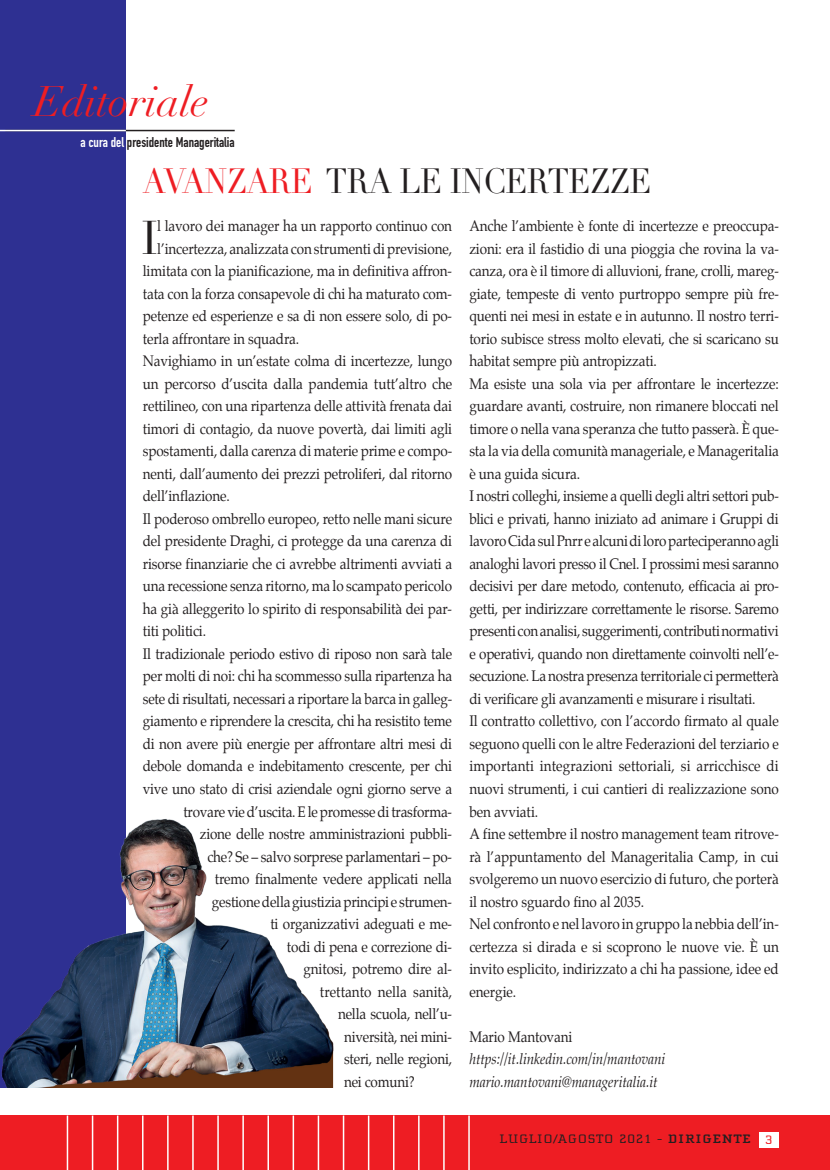
<style>
.page{position:relative;width:830px;height:1170px;background:#fff}
.page>*{position:absolute;margin:0;border:0;box-sizing:border-box;transform-origin:0 0}
.t1{font:46.65px "Didot LH";color:#231f20;scale:.9 1}
.t2{font:italic 42px "Didot LH";letter-spacing:-.005em;color:#ee1d23}
.t3{font:34.5px "Didot LH";letter-spacing:-.015em;color:#231f20;scale:.9 1}
.t4{font:15px/22.5px "Palatino";letter-spacing:-.01em;color:#231f20;scale:.9 1}
.t5{font:italic 15px/22.5px "Palatino";letter-spacing:-.005em;color:#231f20;scale:.9 1}
.t6{font:13.95px "DIN Engschrift";color:#231f20}
.t7{font:12.6px "Cholla Slab";letter-spacing:.05em;color:#231f20;scale:1.2 1}
.s1{color:#fff}
.s2{color:#ee1d23}
.s3{font-weight:700}
</style>
<div class="page">
<div style="left:0;top:0;width:126px;height:1087px;background:#2e3092"></div>
<hr style="left:5px;top:130px;width:229px;height:1px;background:#231f20">
<hr style="left:0;top:130px;width:126px;height:1px;background:#fff">
<div style="left:0;top:1115px;width:829px;height:54px;background:#ee1d23"></div>
<hr style="left:67px;top:1115px;width:1px;height:54px;background:#fff">
<hr style="left:92px;top:1115px;width:1px;height:54px;background:#fff">
<hr style="left:117px;top:1115px;width:1px;height:54px;background:#fff">
<hr style="left:142px;top:1115px;width:1px;height:54px;background:#fff">
<hr style="left:167px;top:1115px;width:1px;height:54px;background:#fff">
<hr style="left:192px;top:1115px;width:2px;height:54px;background:#fff">
<hr style="left:217px;top:1115px;width:2px;height:54px;background:#fff">
<hr style="left:242px;top:1115px;width:2px;height:54px;background:#fff">
<hr style="left:267px;top:1115px;width:2px;height:54px;background:#fff">
<hr style="left:292px;top:1115px;width:2px;height:54px;background:#fff">
<hr style="left:317px;top:1115px;width:2px;height:54px;background:#fff">
<hr style="left:342px;top:1115px;width:2px;height:54px;background:#fff">
<hr style="left:368px;top:1115px;width:1px;height:54px;background:#fff">
<hr style="left:393px;top:1115px;width:1px;height:54px;background:#fff">
<hr style="left:418px;top:1115px;width:1px;height:54px;background:#fff">
<hr style="left:443px;top:1115px;width:1px;height:54px;background:#fff">
<hr style="left:468px;top:1115px;width:1px;height:54px;background:#fff">
<div style="left:758px;top:1131px;width:20px;height:16px;background:#fff"></div>
<img style="left:1px;top:819px;width:333px;height:268px">
<h2 class="t2" style="left:34px;top:76px;width:176px">Editoriale</h2>
<p class="t6" style="left:80px;top:134px;width:156px"><span class="s1">a cura del</span> presidente Manageritalia</p>
<h3 class="t3" style="left:143px;top:161px;width:566px"><span class="s2">AVANZARE</span> TRA LE INCERTEZZE</h3>
<h1 class="t1" style="left:141px;top:210px;width:20px">I</h1>
<p class="t4" style="left:157px;top:215px;width:329px">l lavoro dei manager ha un rapporto continuo con</p>
<p class="t4" style="left:469px;top:215px;width:345px">Anche l’ambiente è fonte di incertezze e preoccupa&shy;zioni: era il fastidio di una pioggia che rovina la va&shy;canza, ora è il timore di alluvioni, frane, crolli, mareg&shy;giate, tempeste di vento purtroppo sempre più fre&shy;quenti nei mesi in estate e in autunno. Il nostro terri&shy;torio subisce stress molto elevati, che si scaricano su habitat sempre più antropizzati.<br>Ma esiste una sola via per affrontare le incertezze: guardare avanti, costruire, non rimanere bloccati nel timore o nella vana speranza che tutto passerà. È que&shy;sta la via della comunità manageriale, e Manageritalia è una guida sicura.<br>I nostri colleghi, insieme a quelli degli altri settori pub&shy;blici e privati, hanno iniziato ad animare i Gruppi di lavoro Cida sul Pnrr e alcuni di loro parteciperanno agli analoghi lavori presso il Cnel. I prossimi mesi saranno decisivi per dare metodo, contenuto, efficacia ai pro&shy;getti, per indirizzare correttamente le risorse. Saremo presenti con analisi, suggerimenti, contributi normativi e operativi, quando non direttamente coinvolti nell’e&shy;secuzione. La nostra presenza territoriale ci permetterà di verificare gli avanzamenti e misurare i risultati.<br>Il contratto collettivo, con l’accordo firmato al quale seguono quelli con le altre Federazioni del terziario e importanti integrazioni settoriali, si arricchisce di nuovi strumenti, i cui cantieri di realizzazione sono ben avviati.<br>A fine settembre il nostro management team ritrove&shy;rà l’appuntamento del Manageritalia Camp, in cui svolgeremo un nuovo esercizio di futuro, che porterà il nostro sguardo fino al 2035.<br>Nel confronto e nel lavoro in gruppo la nebbia dell’in&shy;certezza si dirada e si scoprono le nuove vie. È un invito esplicito, indirizzato a chi ha passione, idee ed energie.</p>
<p class="t4" style="left:469px;top:1025px;width:116px">Mario Mantovani</p>
<p class="t5" style="left:469px;top:1047px;width:219px">https://it.linkedin.com/in/mantovani mario.mantovani@manageritalia.it</p>
<p class="t4" style="left:157px;top:237px;width:329px">l’incertezza, analizzata con strumenti di previsione,</p>
<p class="t4" style="left:143px;top:260px;width:345px">limitata con la pianificazione, ma in definitiva affron-</p>
<p class="t4" style="left:143px;top:282px;width:345px">tata con la forza consapevole di chi ha maturato com-</p>
<p class="t4" style="left:143px;top:305px;width:345px">petenze ed esperienze e sa di non essere solo, di po-</p>
<p class="t4" style="left:143px;top:327px;width:175px">terla affrontare in squadra.</p>
<p class="t4" style="left:143px;top:350px;width:345px">Navighiamo in un’estate colma di incertezze, lungo</p>
<p class="t4" style="left:143px;top:372px;width:345px">un percorso d’uscita dalla pandemia tutt’altro che</p>
<p class="t4" style="left:143px;top:395px;width:345px">rettilineo, con una ripartenza delle attività frenata dai</p>
<p class="t4" style="left:143px;top:417px;width:345px">timori di contagio, da nuove povertà, dai limiti agli</p>
<p class="t4" style="left:143px;top:440px;width:345px">spostamenti, dalla carenza di materie prime e compo-</p>
<p class="t4" style="left:143px;top:462px;width:345px">nenti, dall’aumento dei prezzi petroliferi, dal ritorno</p>
<p class="t4" style="left:143px;top:485px;width:98px">dell’inflazione.</p>
<p class="t4" style="left:143px;top:507px;width:345px">Il poderoso ombrello europeo, retto nelle mani sicure</p>
<p class="t4" style="left:143px;top:530px;width:345px">del presidente Draghi, ci protegge da una carenza di</p>
<p class="t4" style="left:143px;top:552px;width:345px">risorse finanziarie che ci avrebbe altrimenti avviati a</p>
<p class="t4" style="left:143px;top:575px;width:345px">una recessione senza ritorno, ma lo scampato pericolo</p>
<p class="t4" style="left:143px;top:597px;width:345px">ha già alleggerito lo spirito di responsabilità dei par-</p>
<p class="t4" style="left:143px;top:620px;width:72px">titi politici.</p>
<p class="t4" style="left:143px;top:642px;width:345px">Il tradizionale periodo estivo di riposo non sarà tale</p>
<p class="t4" style="left:143px;top:665px;width:345px">per molti di noi: chi ha scommesso sulla ripartenza ha</p>
<p class="t4" style="left:143px;top:687px;width:345px">sete di risultati, necessari a riportare la barca in galleg-</p>
<p class="t4" style="left:143px;top:710px;width:345px">giamento e riprendere la crescita, chi ha resistito teme</p>
<p class="t4" style="left:143px;top:732px;width:345px">di non avere più energie per affrontare altri mesi di</p>
<p class="t4" style="left:143px;top:755px;width:345px">debole domanda e indebitamento crescente, per chi</p>
<p class="t4" style="left:143px;top:777px;width:345px">vive uno stato di crisi aziendale ogni giorno serve a</p>
<p class="t4" style="left:183px;top:800px;width:300px">trovare vie d’uscita. E le promesse di trasforma-</p>
<p class="t4" style="left:200px;top:822px;width:282px">zione delle nostre amministrazioni pubbli-</p>
<p class="t4" style="left:207px;top:845px;width:273px">che? Se – salvo sorprese parlamentari – po-</p>
<p class="t4" style="left:215px;top:867px;width:265px">tremo finalmente vedere applicati nella</p>
<p class="t4" style="left:212px;top:890px;width:268px">gestione della giustizia principi e strumen-</p>
<p class="t4" style="left:270px;top:912px;width:203px">ti organizzativi adeguati e me-</p>
<p class="t4" style="left:287px;top:935px;width:185px">todi di pena e correzione di-</p>
<p class="t4" style="left:303px;top:957px;width:167px">gnitosi, potremo dire al-</p>
<p class="t4" style="left:320px;top:980px;width:148px">trettanto nella sanità,</p>
<p class="t4" style="left:338px;top:1002px;width:128px">nella scuola, nell’u-</p>
<p class="t4" style="left:344px;top:1025px;width:121px">niversità, nei mini-</p>
<p class="t4" style="left:344px;top:1047px;width:121px">steri, nelle regioni,</p>
<p class="t4" style="left:344px;top:1070px;width:80px">nei comuni?</p>
<p class="t7" style="left:499px;top:1132px;width:229px">LUGLIO/AGOSTO 2021 - <span class="s3">DIRIGENTE</span> <span class="s2">3</span></p>
<p class="t7" style="left:564px;top:1134px;width:153px">GENNAIO/FEBBRAIO 2015</p>
</div>
